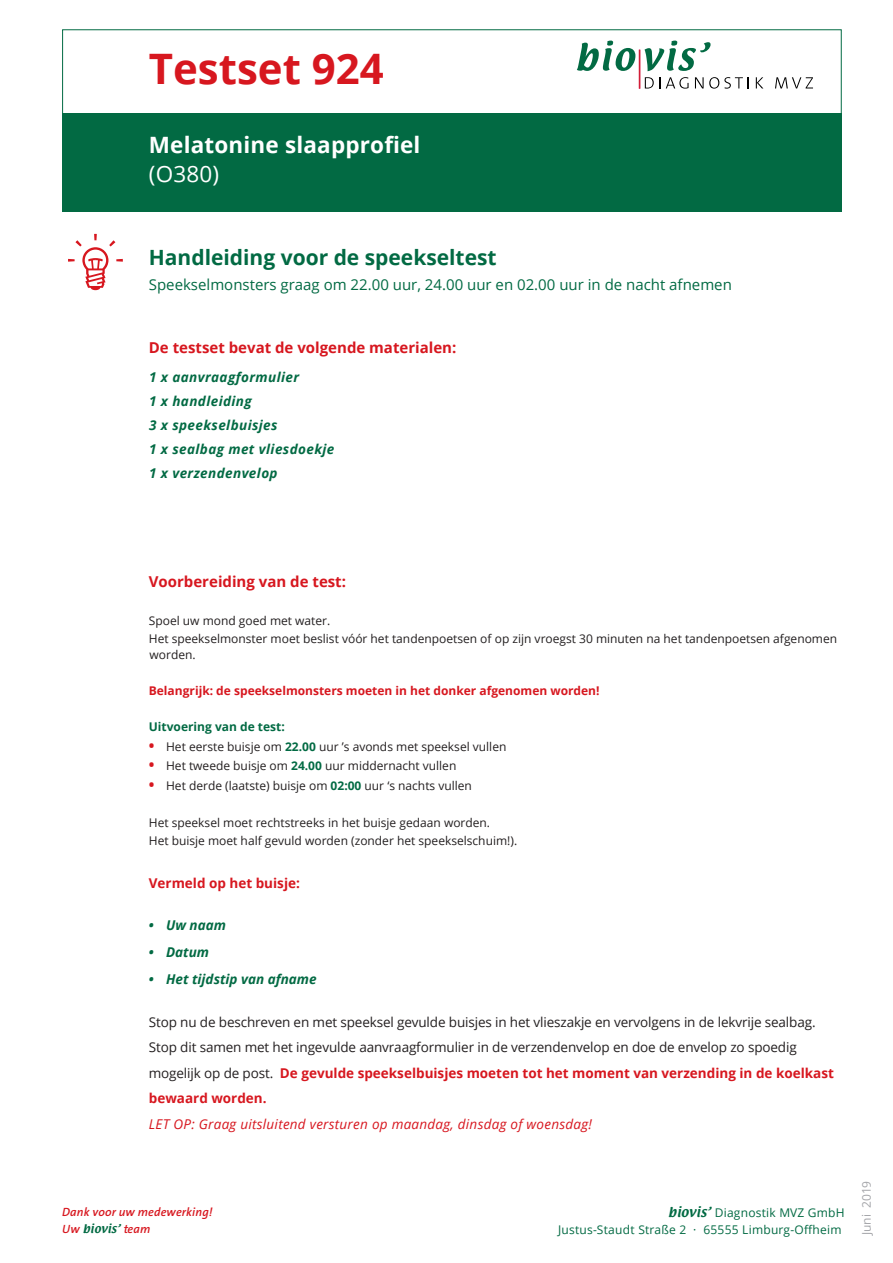
<style>
.page{position:relative;width:893px;height:1263px;background:#fff}
.page>*{position:absolute;margin:0;border:0;box-sizing:border-box;transform-origin:0 0}
.t1{font:700 42px "Open Sans";color:#d7171f}
.t2{font:700 22.5px "Open Sans";letter-spacing:.01em;color:#fff}
.t3{font:22.5px "Open Sans";color:#fff}
.t4{font:700 21px "Open Sans";color:#026a43}
.t5{font:15px "Open Sans";color:#026a43}
.t6{font:700 15px "Open Sans";color:#d7171f}
.t7{font:13.5px/25.5px "Open Sans";letter-spacing:-.01em;color:#231f20}
.t8{font:italic 700 13.5px/24px "Open Sans";letter-spacing:.03em;color:#026a43}
.t9{font:italic 13.5px "Open Sans";letter-spacing:.02em;color:#d7171f}
.t10{font:italic 700 13.5px "Open Sans";color:#026a43}
.t11{font:700 13.5px "Open Sans";color:#d7171f}
.t12{font:12px/18px "Open Sans";color:#231f20}
.t13{font:12px/17.4px "Open Sans";letter-spacing:.02em;color:#026a43;text-align:right}
.t14{font:700 12px "Open Sans";color:#d7171f}
.t15{font:italic 600 12px "The Sans B6";letter-spacing:.01em;color:#d7171f}
.t16{font:700 12px "Open Sans";color:#026a43}
.t17{font:12px "Open Sans";color:#a4a5a9}
.t18{font:10.5px "Textile";letter-spacing:.03em;color:#026a43}
.s1{font-weight:700;font-size:15px;color:#d7171f}
.s2{font-weight:700;color:#026a43}
.s3{font-weight:700;color:#d7171f}
.s4{font-family:"The Sans B6";font-weight:600;font-style:italic;font-size:12px;color:#d7171f}
.s5{font-family:"Textile"}
</style>
<div class="page">
<div style="left:62px;top:113px;width:780px;height:99px;background:#026a43"></div>
<div style="left:62px;top:29px;width:780px;height:85px;border:1px solid #026a43"></div>
<svg style="left:68px;top:234px;width:55px;height:56px"></svg>
<svg style="left:577px;top:41px;width:58px;height:30px"></svg>
<svg style="left:644px;top:41px;width:66px;height:30px"></svg>
<svg style="left:645px;top:77px;width:43px;height:12px"></svg>
<svg style="left:695px;top:77px;width:54px;height:12px"></svg>
<svg style="left:756px;top:77px;width:7px;height:11px"></svg>
<svg style="left:775px;top:77px;width:38px;height:11px"></svg>
<hr style="left:639px;top:50px;width:1px;height:39px;background:#d21e38">
<h1 class="t1" style="left:149px;top:39px;width:237px">Testset 924</h1>
<h2 class="t2" style="left:149px;top:129px;width:273px">Melatonine slaapprofiel</h2>
<h2 class="t3" style="left:149px;top:158px;width:72px">(O380)</h2>
<h3 class="t4" style="left:149px;top:242px;width:349px">Handleiding voor de speekseltest</h3>
<p class="t5" style="left:149px;top:275px;width:585px">Speekselmonsters graag om 22.00 uur, 24.00 uur en 02.00 uur in de nacht afnemen</p>
<p class="t6" style="left:149px;top:337px;width:309px">De testset bevat de volgende materialen:</p>
<p class="t8" style="left:149px;top:364px;width:187px">1 x aanvraagformulier<br>1 x handleiding<br>3 x speekselbuisjes<br>1 x sealbag met vliesdoekje<br>1 x verzendenvelop</p>
<p class="t6" style="left:149px;top:571px;width:199px">Voorbereiding van de test:</p>
<p class="t12" style="left:149px;top:611px;width:690px">Spoel uw mond goed met water.<br>Het speekselmonster moet beslist vóór het tandenpoetsen of op zijn vroegst 30 minuten na het tandenpoetsen afgenomen</p>
<p class="t12" style="left:150px;top:646px;width:48px">worden.</p>
<p class="t14" style="left:149px;top:682px;width:452px">Belangrijk: de speekselmonsters moeten in het donker afgenomen worden!</p>
<p class="t16" style="left:149px;top:718px;width:137px">Uitvoering van de test:</p>
<p class="t12" style="left:149px;top:737px;width:359px"><span class="s1">•</span> Het eerste buisje om <span class="s2">22.00</span> uur ’s avonds met speeksel vullen</p>
<p class="t12" style="left:149px;top:757px;width:309px"><span class="s1">•</span> Het tweede buisje om <span class="s2">24.00</span> uur middernacht vullen</p>
<p class="t12" style="left:149px;top:776px;width:325px"><span class="s1">•</span> Het derde (laatste) buisje om <span class="s2">02:00</span> uur ‘s nachts vullen</p>
<p class="t12" style="left:149px;top:814px;width:370px">Het speeksel moet rechtstreeks in het buisje gedaan worden.<br>Het buisje moet half gevuld worden (zonder het speekselschuim!).</p>
<p class="t11" style="left:149px;top:873px;width:153px">Vermeld op het buisje:</p>
<p class="t8" style="left:149px;top:912px;width:79px">• Uw naam</p>
<p class="t8" style="left:149px;top:939px;width:62px">• Datum</p>
<p class="t10" style="left:149px;top:969px;width:169px">• Het tijdstip van afname</p>
<p class="t7" style="left:149px;top:1008px;width:687px">Stop nu de beschreven en met speeksel gevulde buisjes in het vlieszakje en vervolgens in de lekvrije sealbag.<br>Stop dit samen met het ingevulde aanvraagformulier in de verzendenvelop en doe de envelop zo spoedig mogelijk op de post. <span class="s3">De gevulde speekselbuisjes moeten tot het moment van verzending in de koelkast bewaard worden.</span></p>
<p class="t9" style="left:149px;top:1114px;width:445px">LET OP: Graag uitsluitend versturen op maandag, dinsdag of woensdag!</p>
<p class="t15" style="left:62px;top:1206px;width:152px">Dank voor uw medewerking!</p>
<p class="t18" style="left:62px;top:1222px;width:90px"><span class="s4">Uw</span> biovis’ <span class="s4">team</span></p>
<p class="t13" style="left:558px;top:1203px;width:288px"><span class="s5">biovis’</span> Diagnostik MVZ GmbH<br>Justus-Staudt Straße 2 · 65555 Limburg-Offheim</p>
<p class="t17" style="left:858px;top:1235px;width:56px;rotate:-90deg">Juni 2019</p>
</div>
